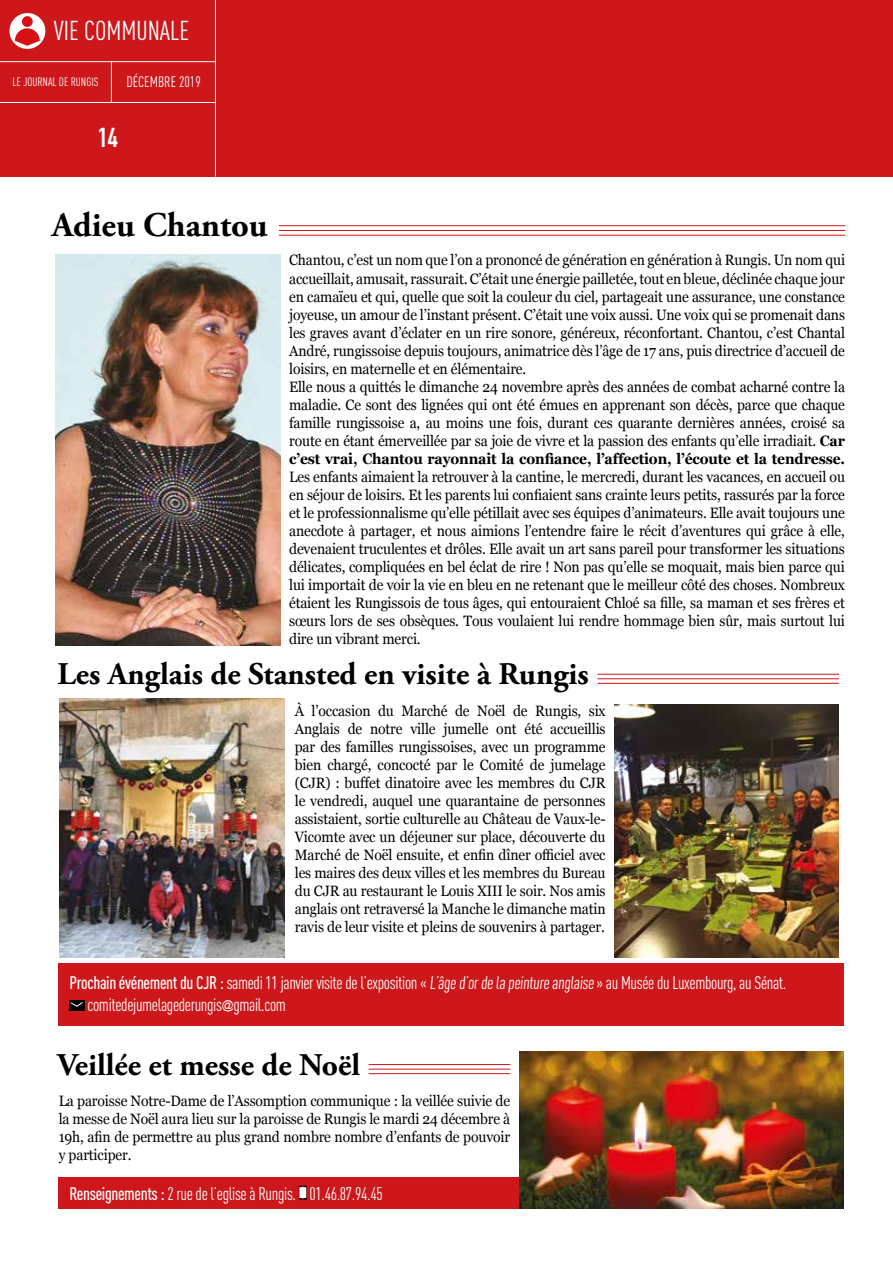
<style>
.page{position:relative;width:893px;height:1263px;background:#fff}
.page>*{position:absolute;margin:0;border:0;box-sizing:border-box;transform-origin:0 0}
.t1{font:700 34.5px "Adobe Garamond Pro";color:#000}
.t2{font:700 31.5px "Adobe Garamond Pro";color:#000}
.t3{font:27px "DIN Cond";color:#fff}
.t4{font:700 27px "DIN Condensed";color:#fff}
.t5{font:18px/21.6px "DIN Cond";letter-spacing:-.02em;color:#fff}
.t6{font:15px/18px "Georgia";letter-spacing:-.01em;color:#000;text-align:justify;scale:.93 1}
.t7{font:15px "DIN Cond";color:#fff}
.t8{font:12px "DIN Cond";color:#fff}
.s1{font-weight:700}
.s2{font-weight:500}
.s3{font-family:"Arial";font-size:12px}
</style>
<div class="page">
<div style="left:0;top:0;width:215px;height:176px;background:#cd171a"></div>
<hr style="left:0;top:61px;width:215px;height:1px;background:#fff">
<hr style="left:0;top:102px;width:215px;height:1px;background:#fff">
<hr style="left:111px;top:62px;width:1px;height:41px;background:#fff">
<div style="left:9px;top:13px;width:36px;height:36px;background:#fff;border-radius:50%"></div>
<svg style="left:15px;top:28px;width:25px;height:18px"></svg>
<div style="left:22px;top:16px;width:11px;height:11px;background:#d71016;border-radius:50%"></div>
<div style="left:216px;top:0;width:677px;height:176px;background:#cd171a"></div>
<hr style="left:279px;top:235px;width:566px;height:1px;background:#cd171a">
<hr style="left:279px;top:230px;width:566px;height:1px;background:#cd171a">
<hr style="left:279px;top:225px;width:566px;height:1px;background:#cd171a">
<img style="left:56px;top:254px;width:224px;height:391px">
<hr style="left:369px;top:1073px;width:141px;height:1px;background:#cd171a">
<hr style="left:369px;top:1069px;width:141px;height:1px;background:#cd171a">
<hr style="left:369px;top:1064px;width:141px;height:1px;background:#cd171a">
<hr style="left:597px;top:683px;width:242px;height:1px;background:#cd171a">
<hr style="left:597px;top:678px;width:242px;height:1px;background:#cd171a">
<hr style="left:597px;top:674px;width:242px;height:1px;background:#cd171a">
<div style="left:58px;top:1177px;width:785px;height:32px;background:#cd171a"></div>
<svg style="left:299px;top:1186px;width:8px;height:14px"></svg>
<div style="left:58px;top:964px;width:785px;height:62px;background:#cd171a"></div>
<div style="left:69px;top:1000px;width:16px;height:11px;background:#000"></div>
<svg style="left:70px;top:1002px;width:13px;height:5px"></svg>
<img style="left:520px;top:1052px;width:323px;height:157px">
<img style="left:614px;top:704px;width:225px;height:254px">
<img style="left:60px;top:698px;width:224px;height:260px">
<h3 class="t3" style="left:54px;top:15px;width:137px">VIE COMMUNALE</h3>
<p class="t7" style="left:126px;top:73px;width:76px">DÉCEMBRE 2019</p>
<p class="t8" style="left:13px;top:75px;width:87px">LE JOURNAL DE RUNGIS</p>
<h3 class="t4" style="left:98px;top:119px;width:22px">14</h3>
<h1 class="t1" style="left:52px;top:205px;width:217px">Adieu Chantou</h1>
<p class="t6" style="left:289px;top:251px;width:599px;text-align:left">Chantou, c’est un nom que l’on a prononcé de génération en génération à Rungis. Un nom qui accueillait, amusait, rassurait. C’était une énergie pailletée, tout en bleue, déclinée chaque jour en camaïeu et qui, quelle que soit la couleur du ciel, partageait une assurance, une constance joyeuse, un amour de l’instant présent. C’était une voix aussi. Une voix qui se promenait dans les graves avant d’éclater en un rire sonore, généreux, réconfortant. Chantou, c’est Chantal André, rungissoise depuis toujours, animatrice dès l’âge de 17 ans, puis directrice d’accueil de loisirs, en maternelle et en élémentaire.<br>Elle nous a quittés le dimanche 24 novembre après des années de combat acharné contre la maladie. Ce sont des lignées qui ont été émues en apprenant son décès, parce que chaque famille rungissoise a, au moins une fois, durant ces quarante dernières années, croisé sa route en étant émerveillée par sa joie de vivre et la passion des enfants qu’elle irradiait. <span class="s1">Car c’est vrai, Chantou rayonnait la confiance, l’affection, l’écoute et la tendresse.</span></p>
<p class="t6" style="left:289px;top:467px;width:599px">Les enfants aimaient la retrouver à la cantine, le mercredi, durant les vacances, en accueil ou en séjour de loisirs. Et les parents lui confiaient sans crainte leurs petits, rassurés par la force et le professionnalisme qu’elle pétillait avec ses équipes d’animateurs. Elle avait toujours une anecdote à partager, et nous aimions l’entendre faire le récit d’aventures qui grâce à elle, devenaient truculentes et drôles. Elle avait un art sans pareil pour transformer les situations délicates, compliquées en bel éclat de rire ! Non pas qu’elle se moquait, mais bien parce qui lui importait de voir la vie en bleu en ne retenant que le meilleur côté des choses. Nombreux étaient les Rungissois de tous âges, qui entouraient Chloé sa fille, sa maman et ses frères et sœurs lors de ses obsèques. Tous voulaient lui rendre hommage bien sûr, mais surtout lui dire un vibrant merci.</p>
<h2 class="t2" style="left:57px;top:656px;width:533px">Les Anglais de Stansted en visite à Rungis</h2>
<p class="t6" style="left:295px;top:701px;width:336px">À l’occasion du Marché de Noël de Rungis, six Anglais de notre ville jumelle ont été accueillis par des familles rungissoises, avec un programme bien chargé, concocté par le Comité de jumelage (CJR) : buffet dinatoire avec les membres du CJR le vendredi, auquel une quarantaine de personnes assistaient, sortie culturelle au Château de Vaux-le-Vicomte avec un déjeuner sur place, découverte du Marché de Noël ensuite, et enfin dîner officiel avec les maires des deux villes et les membres du Bureau du CJR au restaurant le Louis XIII le soir. Nos amis anglais ont retraversé la Manche le dimanche matin ravis de leur visite et pleins de souvenirs à partager.</p>
<p class="t5" style="left:87px;top:972px;width:700px;text-indent:-18px"><span class="s2">Prochain événement du CJR :</span> samedi 11 janvier visite de l’exposition « L’âge d’orde la peinture anglaise » au Musée du Luxembourg, au Sénat. comitedejumelagederungis<span class="s3">@</span>gmail.com</p>
<h2 class="t2" style="left:57px;top:1046px;width:304px">Veillée et messe de Noël</h2>
<p class="t6" style="left:59px;top:1091px;width:487px">La paroisse Notre-Dame de l’Assomption communique : la veillée suivie de la messe de Noël aura lieu sur la paroisse de Rungis le mardi 24 décembre à 19h, afin de permettre au plus grand nombre nombre d’enfants de pouvoir y participer.</p>
<p class="t5" style="left:69px;top:1182px;width:315px"><span class="s2">Renseignements :</span> 2 rue de l’eglise à Rungis. 01.46.87.94.45</p>
</div>
